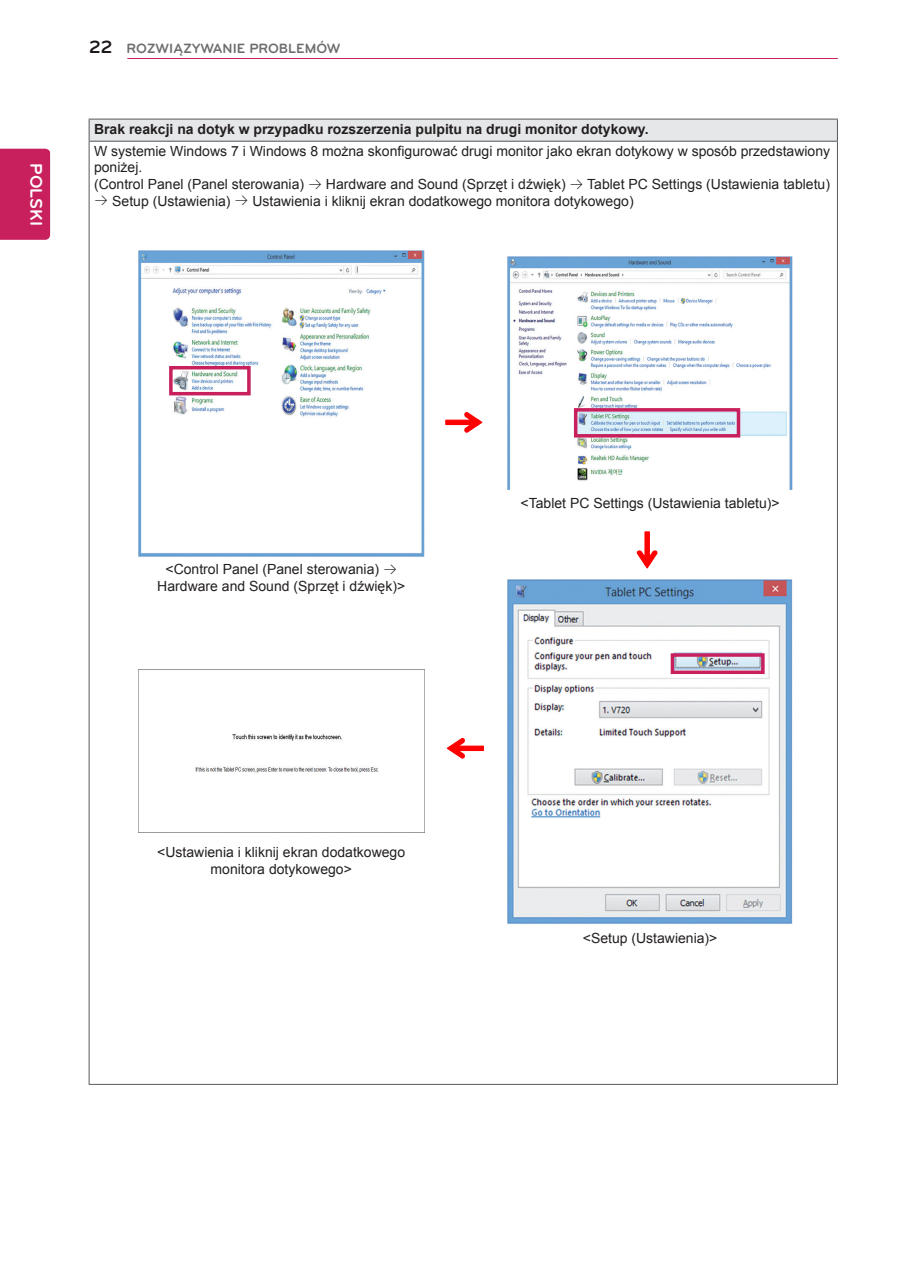
<style>
.page{position:relative;width:903px;height:1275px;background:#fff}
.page>*{position:absolute;margin:0;border:0;box-sizing:border-box;transform-origin:0 0}
.t1{font:700 21px "Bryant LG";color:#fff}
.t2{font:700 18.38px "Bryant LG";color:#1a161a}
.t3{font:700 17.5px "Bryant LG";color:#fff}
.Body-Bold-Center{font:14px/16.8px "Arial";color:#231f20}
.Body-Bold-Center-2{font:700 14px "Arial";color:#231f20}
.t4{font:700 14px "Bryant LG";color:#6c6d70}
.s1{font-family:"Bryant LG"}
</style>
<div class="page">
<hr style="left:127px;top:58px;width:711px;height:1px;background:#c8205d">
<div style="left:0;top:149px;width:50px;height:91px;background:#c8205d"></div>
<div style="left:89px;top:119px;width:748px;height:22px;background:#e6e7e9"></div>
<hr style="left:89px;top:119px;width:749px;height:1px;background:#57585a">
<svg style="left:89px;top:120px;width:1px;height:21px"></svg>
<svg style="left:837px;top:120px;width:1px;height:21px"></svg>
<hr style="left:89px;top:141px;width:749px;height:1px;background:#57585a">
<hr style="left:89px;top:142px;width:1px;height:942px;background:#57585a">
<hr style="left:837px;top:142px;width:1px;height:942px;background:#57585a">
<hr style="left:89px;top:1084px;width:749px;height:1px;background:#57585a">
<img style="left:138px;top:250px;width:286px;height:307px">
<img style="left:507px;top:579px;width:286px;height:345px">
<img style="left:138px;top:669px;width:286px;height:163px">
<img style="left:507px;top:256px;width:286px;height:234px">
<div style="left:169px;top:366px;width:82px;height:29px;border:4px solid #c8205d"></div>
<div style="left:574px;top:408px;width:166px;height:30px;border:4px solid #c8205d"></div>
<div style="left:671px;top:653px;width:94px;height:21px;border:4px solid #c8205d"></div>
<svg style="left:446px;top:412px;width:36px;height:21px"></svg>
<svg style="left:637px;top:532px;width:20px;height:36px"></svg>
<svg style="left:447px;top:738px;width:36px;height:20px"></svg>
<p class="t3" style="left:47px;top:163px;width:64px;rotate:90deg">POLSKI</p>
<h1 class="t1" style="left:48px;top:173px;width:44px;rotate:90deg">POL</h1>
<h2 class="t2" style="left:89px;top:36px;width:25px">22</h2>
<p class="t4" style="left:126px;top:40px;width:216px">ROZWIĄZYWANIE PROBLEMÓW</p>
<p class="Body-Bold-Center-2" style="left:94px;top:120px;width:556px">Brak reakcji na dotyk w przypadku rozszerzenia pulpitu na drugi monitor dotykowy.</p>
<p class="Body-Bold-Center" style="left:94px;top:144px;width:738px;line-height:15.8px">W systemie Windows 7 i Windows 8 można skonfigurować drugi monitor jako ekran dotykowy w sposób przedstawiony poniżej.</p>
<p class="Body-Bold-Center" style="left:94px;top:176px;width:737px">(Control Panel (Panel sterowania) <span class="s1">b</span> Hardware and Sound (Sprzęt i dźwięk) <span class="s1">b</span> Tablet PC Settings (Ustawienia tabletu) <span class="s1">b</span> Setup (Ustawienia) <span class="s1">b</span> Ustawienia i kliknij ekran dodatkowego monitora dotykowego)</p>
<p class="Body-Bold-Center" style="left:157px;top:561px;width:249px;text-align:center">&lt;Control Panel (Panel sterowania) <span class="s1">b<br></span>Hardware and Sound (Sprzęt i dźwięk)&gt;</p>
<p class="Body-Bold-Center" style="left:157px;top:844px;width:249px;text-align:center">&lt;Ustawienia i kliknij ekran dodatkowego monitora dotykowego&gt;</p>
<p class="Body-Bold-Center" style="left:521px;top:494px;width:261px">&lt;Tablet PC Settings (Ustawienia tabletu)&gt;</p>
<p class="Body-Bold-Center" style="left:583px;top:929px;width:136px">&lt;Setup (Ustawienia)&gt;</p>
</div>
